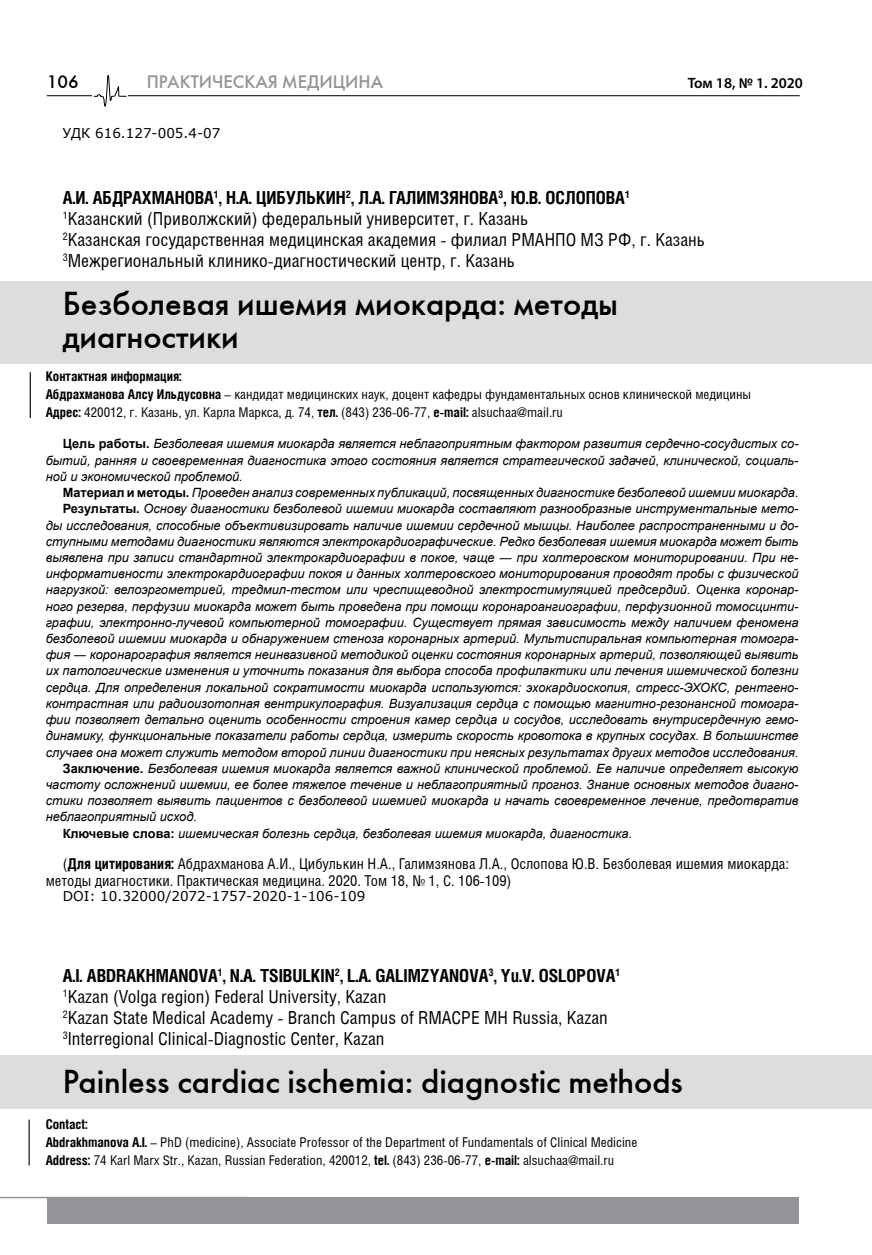
<style>
.page{position:relative;width:872px;height:1255px;background:#fff}
.page>*{position:absolute;margin:0;border:0;box-sizing:border-box;transform-origin:0 0}
.t1{font:33px/33px "Futuris C";color:#000}
.t2{font:18px/21px "Helios Cond";color:#000}
.t3{font:18px "Futuris C";color:#939598}
.t4{font:18px "Futuris C";color:#000}
.t5{font:15px/16.5px "Helios Cond";color:#000}
.t6{font:600 15px "Myriad Pro";color:#000}
.t7{font:13.5px/18px "Helios Cond";color:#000}
.t8{font:13.5px "Verdana";color:#000}
.t9{font:italic 12.75px/16.2px "Arial";color:#000;text-align:justify}
.s1{font-weight:700}
.s2{font-weight:700;font-style:normal}
</style>
<div class="page">
<hr style="left:0;top:1196px;width:248px;height:2px;background:#939598">
<hr style="left:47px;top:95px;width:752px;height:1px;background:#000">
<div style="left:93px;top:74px;width:35px;height:33px;background:#fff"></div>
<svg style="left:93px;top:74px;width:34px;height:33px"></svg>
<div style="left:47px;top:1196px;width:751px;height:27px;background:#939598"></div>
<div style="left:0;top:281px;width:872px;height:83px;background:#dcddde"></div>
<div style="left:0;top:1055px;width:872px;height:53px;background:#dcddde"></div>
<hr style="left:30px;top:372px;width:1px;height:46px;background:#000">
<hr style="left:29px;top:1119px;width:1px;height:46px;background:#000">
<h2 class="t4" style="left:47px;top:71px;width:33px">106</h2>
<h2 class="t3" style="left:147px;top:71px;width:238px">ПРАКТИЧЕСКАЯ МЕДИЦИНА</h2>
<p class="t6" style="left:687px;top:73px;width:117px">Том 18, № 1. 2020</p>
<p class="t8" style="left:63px;top:124px;width:159px">УДК 616.127-005.4-07</p>
<p class="t2" style="left:63px;top:187px;width:644px"><span class="s1">А.И. АБДРАХМАНОВА</span><sup>1</sup><span class="s1">, Н.А. ЦИБУЛЬКИН</span><sup>2</sup><span class="s1">, Л.А. ГАЛИМЗЯНОВА</span><sup>3</sup><span class="s1">, Ю.В. ОСЛОПОВА</span><sup>1<br></sup><sup>1</sup>Казанский (Приволжский) федеральный университет, г. Казань<br><sup>2</sup>Казанская государственная медицинская академия - филиал РМАНПО МЗ РФ, г. Казань <sup>3</sup>Межрегиональный клинико-диагностический центр, г. Казань</p>
<h1 class="t1" style="left:63px;top:287px;width:557px">Безболевая ишемия миокарда: методы диагностики</h1>
<p class="t7" style="left:46px;top:367px;width:707px"><span class="s1">Контактная информация:<br>Абдрахманова Алсу Ильдусовна</span> – кандидат медицинских наук, доцент кафедры фундаментальных основ клинической медицины<br><span class="s1">Адрес:</span> 420012, г. Казань, ул. Карла Маркса, д. 74, <span class="s1">тел.</span> (843) 236-06-77, <span class="s1">e-mail:</span> alsuchaa@mail.ru</p>
<p class="t9" style="left:46px;top:436px;width:754px;text-indent:17px"><span class="s2">Цель работы.</span> Безболевая ишемия миокарда является неблагоприятным фактором развития сердечно-сосудистых со&shy;бытий, ранняя и своевременная диагностика этого состояния является стратегической задачей, клинической, социаль&shy;ной и экономической проблемой.</p>
<p class="t9" style="left:63px;top:484px;width:737px"><span class="s2">Материал и методы.</span> Проведен анализ современных публикаций, посвященных диагностике безболевой ишемии миокарда.</p>
<p class="t9" style="left:63px;top:501px;width:737px"><span class="s2">Результаты.</span> Основу диагностики безболевой ишемии миокарда составляют разнообразные инструментальные мето-</p>
<p class="t9" style="left:46px;top:517px;width:754px">ды исследования, способные объективизировать наличие ишемии сердечной мышцы. Наиболее распространенными и до-</p>
<p class="t9" style="left:46px;top:533px;width:754px">ступными методами диагностики являются электрокардиографические. Редко безболевая ишемия миокарда может быть</p>
<p class="t9" style="left:46px;top:549px;width:754px">выявлена при записи стандартной электрокардиографии в покое, чаще ― при холтеровском мониторировании. При не-</p>
<p class="t9" style="left:46px;top:566px;width:754px">информативности электрокардиографии покоя и данных холтеровского мониторирования проводят пробы с физической</p>
<p class="t9" style="left:46px;top:582px;width:754px">нагрузкой: велоэргометрией, тредмил-тестом или чреспищеводной электростимуляцией предсердий. Оценка коронар-</p>
<p class="t9" style="left:46px;top:598px;width:754px">ного резерва, перфузии миокарда может быть проведена при помощи коронароангиографии, перфузионной томосцинти-</p>
<p class="t9" style="left:46px;top:614px;width:754px">графии, электронно-лучевой компьютерной томографии. Существует прямая зависимость между наличием феномена</p>
<p class="t9" style="left:46px;top:630px;width:754px">безболевой ишемии миокарда и обнаружением стеноза коронарных артерий. Мультиспиральная компьютерная томогра-</p>
<p class="t9" style="left:46px;top:647px;width:754px">фия ― коронарография является неинвазивной методикой оценки состояния коронарных артерий, позволяющей выявить</p>
<p class="t9" style="left:46px;top:663px;width:754px">их патологические изменения и уточнить показания для выбора способа профилактики или лечения ишемической болезни</p>
<p class="t9" style="left:46px;top:679px;width:754px">сердца. Для определения локальной сократимости миокарда используются: эхокардиоскопия, стресс-ЭХОКС, рентгено-</p>
<p class="t9" style="left:46px;top:695px;width:754px">контрастная или радиоизотопная вентрикулография. Визуализация сердца с помощью магнитно-резонансной томогра-</p>
<p class="t9" style="left:46px;top:711px;width:754px">фии позволяет детально оценить особенности строения камер сердца и сосудов, исследовать внутрисердечную гемо-</p>
<p class="t9" style="left:46px;top:728px;width:754px">динамику, функциональные показатели работы сердца, измерить скорость кровотока в крупных сосудах. В большинстве</p>
<p class="t9" style="left:46px;top:744px;width:754px">случаев она может служить методом второй линии диагностики при неясных результатах других методов исследования.</p>
<p class="t9" style="left:63px;top:760px;width:737px"><span class="s2">Заключение.</span> Безболевая ишемия миокарда является важной клинической проблемой. Ее наличие определяет высокую</p>
<p class="t9" style="left:46px;top:776px;width:754px">частоту осложнений ишемии, ее более тяжелое течение и неблагоприятный прогноз. Знание основных методов диагно-</p>
<p class="t9" style="left:46px;top:792px;width:754px">стики позволяет выявить пациентов с безболевой ишемией миокарда и начать своевременное лечение, предотвратив</p>
<p class="t9" style="left:46px;top:809px;width:153px">неблагоприятный исход.</p>
<p class="t9" style="left:63px;top:825px;width:571px"><span class="s2">Ключевые слова:</span> ишемическая болезнь сердца, безболевая ишемия миокарда, диагностика.</p>
<p class="t5" style="left:46px;top:855px;width:744px;text-indent:17px">(<span class="s1">Для цитирования:</span> Абдрахманова А.И., Цибулькин Н.А., Галимзянова Л.А., Ослопова Ю.В. Безболевая ишемия миокарда: методы диагностики. Практическая медицина. 2020. Том 18, № 1, С. 106-109)</p>
<p class="t8" style="left:63px;top:886px;width:304px">DOI: 10.32000/2072-1757-2020-1-106-109</p>
<p class="t2" style="left:63px;top:964px;width:559px"><span class="s1">A.I. ABDRAKHMANOVA</span><sup>1</sup><span class="s1">, N.A. TSIBULKIN</span><sup>2</sup><span class="s1">, L.A. GALIMZYANOVA</span><sup>3</sup><span class="s1">, Yu.V. OSLOPOVA</span><sup>1<br></sup><sup>1</sup>Kazan (Volga region) Federal University, Kazan<br><sup>2</sup>Kazan State Medical Academy - Branch Campus of RMACPE MH Russia, Kazan <sup>3</sup>Interregional Clinical-Diagnostic Center, Kazan</p>
<h1 class="t1" style="left:63px;top:1064px;width:622px">Painless cardiac ischemia: diagnostic methods</h1>
<p class="t7" style="left:46px;top:1114px;width:593px"><span class="s1">Contact:<br>Abdrakhmanova A.I.</span> – PhD (medicine), Associate Professor of the Department of Fundamentals of Clinical Medicine<br><span class="s1">Address:</span> 74 Karl Marx Str., Kazan, Russian Federation, 420012, <span class="s1">tel.</span> (843) 236-06-77, <span class="s1">e-mail:</span> alsuchaa@mail.ru</p>
</div>
